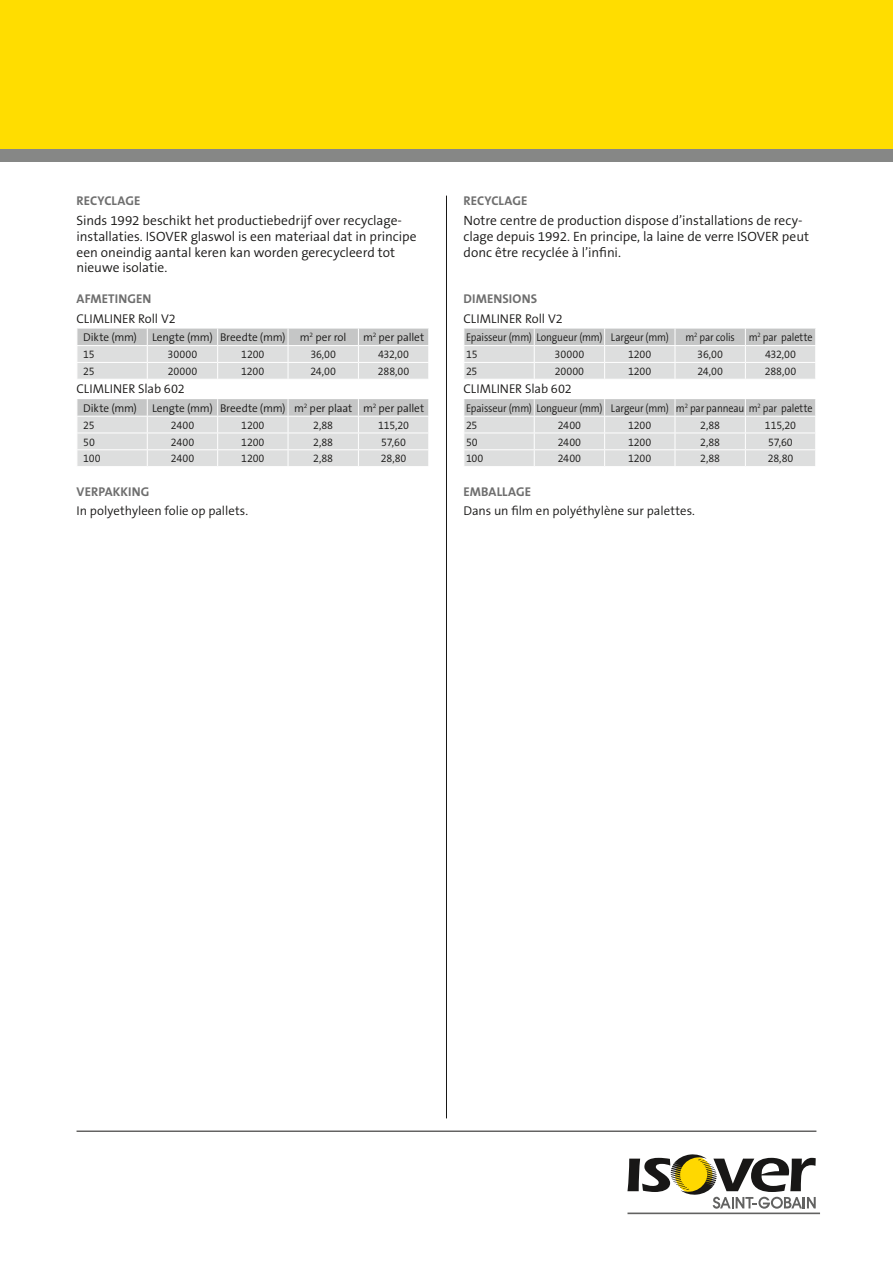
<style>
.page{position:relative;width:893px;height:1263px;background:#fff}
.page>*{position:absolute;margin:0;border:0;box-sizing:border-box;transform-origin:0 0}
.t1{font:300 13.5px/15.8px "The Sans B4";letter-spacing:-.005em;color:#181716}
.t2{font:300 12.75px "The Sans B4";color:#181716}
.t3{font:700 12.75px "The Sans B7";letter-spacing:.01em;color:#6e6e6e}
.t4{font:300 11.25px "The Sans B4";letter-spacing:-.01em;color:#181716;scale:.95 1}
.t5{font:300 11.25px/17.1px "The Sans B4";letter-spacing:-.01em;color:#181716;scale:.9 1}
.t6{font:300 11.25px "The Sans B4";letter-spacing:-.01em;color:#181716}
</style>
<div class="page">
<div style="left:0;top:0;width:893px;height:162px;background:#fd0"></div>
<div style="left:0;top:149px;width:893px;height:13px;background:#868786"></div>
<hr style="left:446px;top:196px;width:1px;height:922px;background:#181716">
<hr style="left:77px;top:1131px;width:739px;height:1px;background:#181716">
<hr style="left:627px;top:1212px;width:193px;height:2px;background:#626261">
<svg style="left:627px;top:1154px;width:189px;height:55px"></svg>
<svg style="left:77px;top:329px;width:352px;height:50px"></svg>
<svg style="left:77px;top:399px;width:352px;height:67px"></svg>
<svg style="left:464px;top:329px;width:352px;height:50px"></svg>
<svg style="left:464px;top:399px;width:352px;height:67px"></svg>
<p class="t3" style="left:77px;top:194px;width:36px">RECYCLAGE</p>
<p class="t1" style="left:77px;top:213px;width:342px">Sinds 1992 beschikt het productiebedrijf over recyclage&shy;installaties. ISOVER glaswol is een materiaal dat in principe een oneindig aantal keren kan worden gerecycleerd tot nieuwe isolatie.</p>
<p class="t3" style="left:77px;top:292px;width:76px">AFMETINGEN</p>
<p class="t2" style="left:77px;top:312px;width:101px">Climliner Roll V2</p>
<p class="t6" style="left:83px;top:331px;width:55px">Dikte (mm)</p>
<p class="t6" style="left:152px;top:331px;width:135px">Lengte (mm) Breedte (mm)</p>
<p class="t6" style="left:300px;top:331px;width:48px">m<sup>2</sup> per rol</p>
<p class="t6" style="left:363px;top:331px;width:63px">m<sup>2</sup> per pallet</p>
<p class="t4" style="left:83px;top:349px;width:14px">15</p>
<p class="t4" style="left:168px;top:349px;width:33px">30000</p>
<p class="t4" style="left:241px;top:349px;width:26px">1200</p>
<p class="t4" style="left:310px;top:349px;width:29px">36,00</p>
<p class="t4" style="left:378px;top:349px;width:34px">432,00</p>
<p class="t4" style="left:83px;top:365px;width:14px">25</p>
<p class="t4" style="left:168px;top:365px;width:33px">20000</p>
<p class="t4" style="left:241px;top:365px;width:26px">1200</p>
<p class="t4" style="left:310px;top:365px;width:29px">24,00</p>
<p class="t4" style="left:378px;top:365px;width:35px">288,00</p>
<p class="t2" style="left:77px;top:382px;width:110px">Climliner Slab 602</p>
<p class="t6" style="left:83px;top:402px;width:55px">Dikte (mm)</p>
<p class="t6" style="left:152px;top:402px;width:274px">Lengte (mm) Breedte (mm) m<sup>2</sup> per plaat m<sup>2</sup> per pallet</p>
<p class="t4" style="left:83px;top:419px;width:14px">25</p>
<p class="t4" style="left:171px;top:419px;width:26px">2400</p>
<p class="t4" style="left:241px;top:419px;width:26px">1200</p>
<p class="t4" style="left:313px;top:419px;width:22px">2,88</p>
<p class="t4" style="left:378px;top:419px;width:34px">115,20</p>
<p class="t4" style="left:83px;top:436px;width:14px">50</p>
<p class="t4" style="left:171px;top:436px;width:26px">2400</p>
<p class="t4" style="left:241px;top:436px;width:26px">1200</p>
<p class="t4" style="left:313px;top:436px;width:22px">2,88</p>
<p class="t4" style="left:381px;top:436px;width:27px">57,60</p>
<p class="t4" style="left:83px;top:453px;width:20px">100</p>
<p class="t4" style="left:171px;top:453px;width:26px">2400</p>
<p class="t4" style="left:241px;top:453px;width:26px">1200</p>
<p class="t4" style="left:313px;top:453px;width:22px">2,88</p>
<p class="t4" style="left:381px;top:453px;width:29px">28,80</p>
<p class="t3" style="left:77px;top:485px;width:74px">VERPAKKING</p>
<p class="t2" style="left:77px;top:504px;width:173px">I n polyethyleen folie op pallets.</p>
<p class="t3" style="left:463px;top:194px;width:36px">RECYCLAGE</p>
<p class="t1" style="left:463px;top:213px;width:347px">Notre centre de production dispose d’installations de recy&shy;clage depuis 1992. En principe, la laine de verre ISOVER peut donc être recyclée à l’infini.</p>
<p class="t3" style="left:463px;top:292px;width:75px">DIMENSIONS</p>
<p class="t2" style="left:463px;top:312px;width:101px">Climliner Roll V2</p>
<p class="t5" style="left:466px;top:329px;width:227px">Epaisseur (mm) Longueur (mm) Largeur (mm)</p>
<p class="t5" style="left:685px;top:329px;width:143px">m<sup>2</sup> par colis m<sup>2</sup> par palette</p>
<p class="t4" style="left:466px;top:349px;width:14px">15</p>
<p class="t4" style="left:555px;top:349px;width:33px">30000</p>
<p class="t4" style="left:628px;top:349px;width:26px">1200</p>
<p class="t4" style="left:697px;top:349px;width:29px">36,00</p>
<p class="t4" style="left:765px;top:349px;width:34px">432,00</p>
<p class="t4" style="left:466px;top:365px;width:14px">25</p>
<p class="t4" style="left:555px;top:365px;width:33px">20000</p>
<p class="t4" style="left:628px;top:365px;width:26px">1200</p>
<p class="t4" style="left:697px;top:365px;width:29px">24,00</p>
<p class="t4" style="left:765px;top:365px;width:35px">288,00</p>
<p class="t2" style="left:463px;top:382px;width:110px">Climliner Slab 602</p>
<p class="t5" style="left:466px;top:400px;width:386px">Epaisseur (mm) Longueur (mm) Largeur (mm) m<sup>2</sup> par panneau m<sup>2</sup> par palette<br>25</p>
<p class="t4" style="left:558px;top:419px;width:26px">2400</p>
<p class="t4" style="left:628px;top:419px;width:26px">1200</p>
<p class="t4" style="left:700px;top:419px;width:22px">2,88</p>
<p class="t4" style="left:765px;top:419px;width:34px">115,20</p>
<p class="t4" style="left:466px;top:436px;width:14px">50</p>
<p class="t4" style="left:558px;top:436px;width:26px">2400</p>
<p class="t4" style="left:628px;top:436px;width:26px">1200</p>
<p class="t4" style="left:700px;top:436px;width:22px">2,88</p>
<p class="t4" style="left:768px;top:436px;width:27px">57,60</p>
<p class="t4" style="left:466px;top:453px;width:20px">100</p>
<p class="t4" style="left:558px;top:453px;width:26px">2400</p>
<p class="t4" style="left:628px;top:453px;width:26px">1200</p>
<p class="t4" style="left:700px;top:453px;width:22px">2,88</p>
<p class="t4" style="left:768px;top:453px;width:29px">28,80</p>
<p class="t3" style="left:463px;top:485px;width:69px">EMBALLAGE</p>
<p class="t2" style="left:463px;top:504px;width:233px">Dans un film en polyéthylène sur palettes.</p>
</div>
